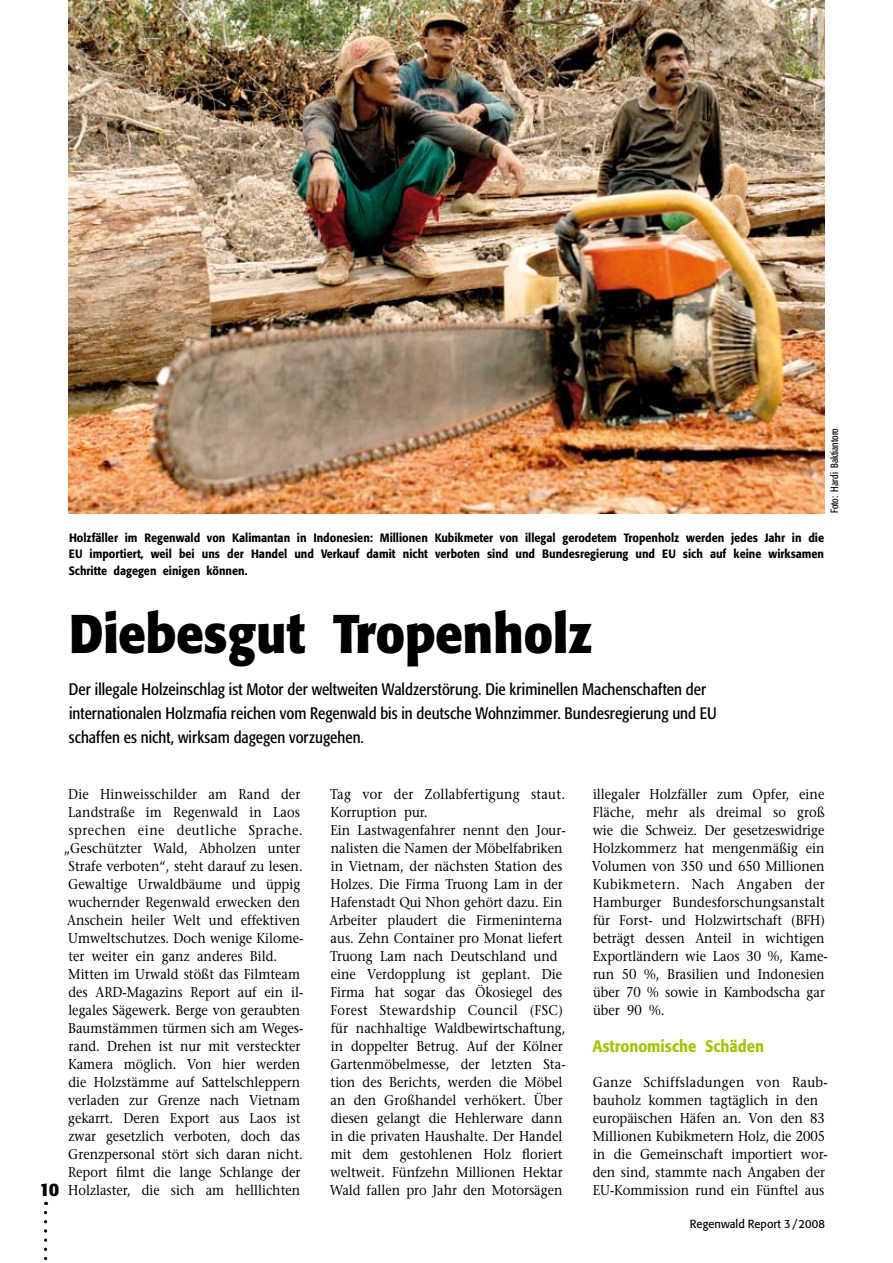
<style>
.page{position:relative;width:893px;height:1263px;background:#fff}
.page>*{position:absolute;margin:0;border:0;box-sizing:border-box;transform-origin:0 0}
.t1{font:700 54px "Formata";color:#000;scale:.9 1}
.t2{font:700 18px "Formata";color:#000}
.t3{font:condensed 16.5px/24px "Formata";letter-spacing:.005em;color:#000}
.t4{font:500 16.5px "Formata";color:#a4c300;scale:.9 1}
.t5{font:14.25px/18px "Stone Serif";color:#000;scale:.9 1}
.t6{font:14.25px "Stone Serif";letter-spacing:.04em;color:#000;scale:.9 1}
.t7{font:500 12px/16.5px "Formata";color:#000;text-align:justify;scale:.9 1}
.t8{font:11.7px "Formata";letter-spacing:.005em;color:#000;scale:.95 1}
.t9{font:condensed 10.5px "Formata";color:#000;scale:.9 1}
</style>
<div class="page">
<svg style="left:44px;top:1212px;width:3px;height:49px"></svg>
<img style="left:68px;top:0;width:757px;height:513px">
<p class="t9" style="left:828px;top:513px;width:96px;rotate:-90deg">Foto: Hardi Baktiantoro</p>
<p class="t7" style="left:69px;top:529px;width:841px">Holzfäller im Regenwald von Kalimantan in Indonesien: Millionen Kubikmeter von illegal gerodetem Tropenholz werden jedes Jahr in die EU importiert, weil bei uns der Handel und Verkauf damit nicht verboten sind und Bundesregierung und EU sich auf keine wirksamen Schritte dagegen einigen können.</p>
<h1 class="t1" style="left:69px;top:600px;width:583px">Diebesgut Tropenholz</h1>
<p class="t3" style="left:69px;top:677px;width:649px">Der illegale Holzeinschlag ist Motor der weltweiten Waldzerstörung. Die kriminellen Machenschaften der internationalen Holzmafia reichen vom Regenwald bis in deutsche Wohnzimmer. Bundesregierung und EU schaffen es nicht, wirksam dagegen vorzugehen.</p>
<p class="t5" style="left:68px;top:785px;width:259px">Die Hinweisschilder am Rand der</p>
<p class="t5" style="left:68px;top:803px;width:259px">Landstraße im Regenwald in Laos</p>
<p class="t6" style="left:68px;top:821px;width:262px">sprechen eine deutliche Sprache.</p>
<p class="t5" style="left:64px;top:839px;width:264px">„Geschützter Wald, Abholzen unter</p>
<p class="t5" style="left:69px;top:857px;width:262px">Strafe verboten“, steht darauf zu lesen.</p>
<p class="t5" style="left:68px;top:875px;width:259px">Gewaltige Urwaldbäume und üppig</p>
<p class="t5" style="left:68px;top:893px;width:259px">wuchernder Regenwald erwecken den</p>
<p class="t5" style="left:67px;top:911px;width:260px">Anschein heiler Welt und effektiven</p>
<p class="t5" style="left:68px;top:929px;width:263px">Umweltschutzes. Doch wenige Kilome-</p>
<p class="t5" style="left:68px;top:947px;width:234px">ter weiter ein ganz anderes Bild.</p>
<p class="t5" style="left:68px;top:965px;width:259px">Mitten im Urwald stößt das Filmteam</p>
<p class="t5" style="left:68px;top:983px;width:263px">des ARD-Magazins Report auf ein il-</p>
<p class="t5" style="left:68px;top:1001px;width:259px">legales Sägewerk. Berge von geraubten</p>
<p class="t5" style="left:68px;top:1019px;width:263px">Baumstämmen türmen sich am Weges-</p>
<p class="t5" style="left:69px;top:1037px;width:259px">rand. Drehen ist nur mit versteckter</p>
<p class="t5" style="left:68px;top:1055px;width:259px">Kamera möglich. Von hier werden</p>
<p class="t5" style="left:68px;top:1073px;width:259px">die Holzstämme auf Sattelschleppern</p>
<p class="t5" style="left:68px;top:1091px;width:259px">verladen zur Grenze nach Vietnam</p>
<p class="t5" style="left:68px;top:1109px;width:260px">gekarrt. Deren Export aus Laos ist</p>
<p class="t5" style="left:68px;top:1127px;width:259px">zwar gesetzlich verboten, doch das</p>
<p class="t5" style="left:68px;top:1145px;width:262px">Grenzpersonal stört sich daran nicht.</p>
<p class="t5" style="left:68px;top:1163px;width:260px">Report filmt die lange Schlange der</p>
<p class="t5" style="left:68px;top:1181px;width:259px">Holzlaster, die sich am helllichten</p>
<p class="t2" style="left:39px;top:1178px;width:21px">10</p>
<p class="t5" style="left:330px;top:785px;width:264px">Tag vor der Zollabfertigung staut.<br>Korruption pur.<br>Ein Lastwagenfahrer nennt den Jour&shy;nalisten die Namen der Möbelfabriken in Vietnam, der nächsten Station des Holzes. Die Firma Truong Lam in der Hafenstadt Qui Nhon gehört dazu. Ein Arbeiter plaudert die Firmeninterna aus. Zehn Container pro Monat liefert Truong Lam nach Deutschland und eine Verdopplung ist geplant. Die Firma hat sogar das Ökosiegel des Forest Stewardship Council (FSC) für nachhaltige Waldbewirtschaftung, in doppelter Betrug. Auf der Kölner Gartenmöbelmesse, der letzten Sta&shy;tion des Berichts, werden die Möbel an den Großhandel verhökert. Über diesen gelangt die Hehlerware dann in die privaten Haushalte. Der Handel mit dem gestohlenen Holz floriert weltweit. Fünfzehn Millionen Hektar Wald fallen pro Jahr den Motorsägen</p>
<p class="t5" style="left:592px;top:785px;width:264px">illegaler Holzfäller zum Opfer, eine<br>Fläche, mehr als dreimal so groß wie die Schweiz. Der gesetzeswidrige<br>Holzkommerz hat mengenmäßig ein<br>Volumen von 350 und 650 Millionen<br>Kubikmetern. Nach Angaben der<br>Hamburger Bundesforschungsanstalt für Forst- und Holzwirtschaft (BFH) beträgt dessen Anteil in wichtigen<br>Exportländern wie Laos 30 %, Kame&shy;run 50 %, Brasilien und Indonesien über 70 % sowie in Kambodscha gar über 90 %.</p>
<p class="t4" style="left:593px;top:1036px;width:192px">Astronomische Schäden</p>
<p class="t5" style="left:593px;top:1073px;width:263px">Ganze Schiffsladungen von Raub&shy;bauholz kommen tagtäglich in den europäischen Häfen an. Von den 83<br>Millionen Kubikmetern Holz, die 2005 in die Gemeinschaft importiert wor&shy;den sind, stammte nach Angaben der EU-Kommission rund ein Fünftel aus</p>
<p class="t8" style="left:690px;top:1217px;width:144px">Regenwald Report 3 / 2008</p>
</div>
